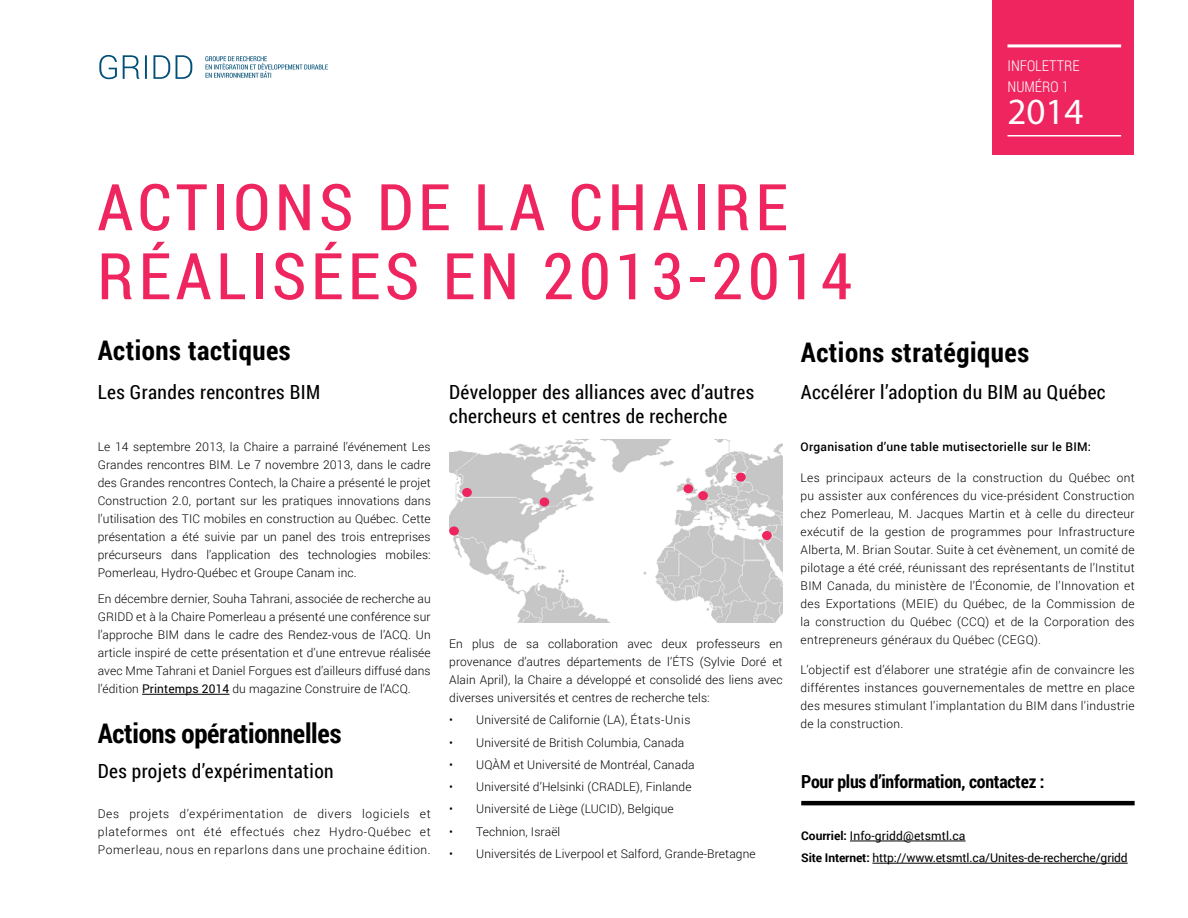
<style>
.page{position:relative;width:1188px;height:918px;background:#fff}
.page>*{position:absolute;margin:0;border:0;box-sizing:border-box;transform-origin:0 0}
.t1{font:64.5px/69px "Roboto Condensed";letter-spacing:.075em;color:#ee255e}
.t2{font:37.05px "Myriad Pro";color:#fff}
.t3{font:700 27px "Roboto Condensed";letter-spacing:.02em;color:#000}
.t4{font:700 27px "Roboto Condensed";letter-spacing:-.01em;color:#000}
.t5{font:19.5px "Roboto Condensed";letter-spacing:.02em;color:#000}
.t6{font:700 18px "Roboto Condensed";letter-spacing:-.01em;color:#000}
.t7{font:300 14.85px "Roboto Condensed";color:#fff}
.t8{font:300 12px/18px "Roboto";letter-spacing:.01em;color:#000;text-align:justify}
.t9{font:12px/22.2px "Roboto";letter-spacing:-.01em;color:#000}
.t10{font:500 12px "Roboto";letter-spacing:.025em;color:#000}
.s1{font-weight:400}
.s2{font-weight:700}
</style>
<div class="page">
<svg style="left:99px;top:55px;width:93px;height:24px"></svg>
<svg style="left:205px;top:56px;width:123px;height:22px"></svg>
<div style="left:993px;top:0;width:141px;height:154px;background:#ee255e"></div>
<hr style="left:1008px;top:44px;width:113px;height:3px;background:#fff">
<hr style="left:1008px;top:135px;width:113px;height:1px;background:#fff">
<hr style="left:801px;top:801px;width:334px;height:4px;background:#000">
<hr style="left:850px;top:841px;width:116px;height:1px;background:#000">
<hr style="left:872px;top:863px;width:256px;height:1px;background:#000">
<hr style="left:142px;top:694px;width:87px;height:1px;background:#000">
<img style="left:449px;top:440px;width:334px;height:182px">
<div style="left:736px;top:473px;width:10px;height:9px;background:#ee255e;border-radius:50%"></div>
<div style="left:698px;top:491px;width:10px;height:9px;background:#ee255e;border-radius:50%"></div>
<div style="left:683px;top:484px;width:10px;height:9px;background:#ee255e;border-radius:50%"></div>
<div style="left:540px;top:497px;width:9px;height:10px;background:#ee255e;border-radius:50%"></div>
<div style="left:462px;top:488px;width:10px;height:9px;background:#ee255e;border-radius:50%"></div>
<svg style="left:449px;top:526px;width:10px;height:10px"></svg>
<div style="left:762px;top:531px;width:10px;height:9px;background:#ee255e;border-radius:50%"></div>
<p class="t7" style="left:1008px;top:55px;width:74px">INFOLETTRE</p>
<p class="t7" style="left:1008px;top:76px;width:63px">NUMÉRO 1</p>
<h1 class="t1" style="left:97px;top:171px;width:756px">Actions de la Chaire réalisées en 2013-2014</h1>
<h2 class="t2" style="left:1008px;top:89px;width:78px">2014</h2>
<h3 class="t3" style="left:98px;top:331px;width:194px">Actions tactiques</h3>
<h3 class="t5" style="left:98px;top:379px;width:221px">Les Grandes rencontres BIM</h3>
<p class="t8" style="left:98px;top:437px;width:335px">Le 14 septembre 2013, la Chaire a parrainé l’événement Les Grandes rencontres BIM. Le 7 novembre 2013, dans le cadre des Grandes rencontres Contech, la Chaire a présenté le projet Construction 2.0, portant sur les pratiques innovations dans l’utilisation des TIC mobiles en construction au Québec. Cette présentation a été suivie par un panel des trois entreprises précurseurs dans l’application des technologies mobiles:<br>Pomerleau, Hydro-Québec et Groupe Canam inc.</p>
<p class="t8" style="left:98px;top:590px;width:335px">En décembre dernier, Souha Tahrani, associée de recherche au GRIDD et à la Chaire Pomerleau a présenté une conférence sur l’approche BIM dans le cadre des Rendez-vous de l’ACQ. Un article inspiré de cette présentation et d’une entrevue réalisée avec Mme Tahrani et Daniel Forgues est d’ailleurs diffusé dans l’édition <span class="s1">Printemps 2014</span> du magazine Construire de l’ACQ.</p>
<h3 class="t4" style="left:98px;top:714px;width:245px">Actions opérationnelles</h3>
<h3 class="t5" style="left:98px;top:758px;width:238px">Des projets d’expérimentation</h3>
<p class="t8" style="left:98px;top:804px;width:335px">Des projets d’expérimentation de divers logiciels et plateformes ont été effectués chez Hydro-Québec et Pomerleau, nous en reparlons dans une prochaine édition.</p>
<h3 class="t3" style="left:801px;top:333px;width:230px">Actions stratégiques</h3>
<h3 class="t5" style="left:449px;top:379px;width:306px">Développer des alliances avec d’autres</h3>
<h3 class="t5" style="left:801px;top:379px;width:306px">Accélérer l’adoption du BIM au Québec</h3>
<h3 class="t5" style="left:449px;top:402px;width:280px">chercheurs et centres de recherche</h3>
<p class="t8" style="left:449px;top:635px;width:335px">En plus de sa collaboration avec deux professeurs en provenance d’autres départements de l’ÉTS (Sylvie Doré et Alain April), la Chaire a développé et consolidé des liens avec diverses universités et centres de recherche tels:</p>
<p class="t8" style="left:449px;top:711px;width:243px">• Université de Californie (LA), états-Unis</p>
<p class="t8" style="left:449px;top:733px;width:237px">• Université de British Columbia, Canada</p>
<p class="t8" style="left:449px;top:755px;width:247px">• UQÀM et Université de Montréal, Canada</p>
<p class="t8" style="left:449px;top:778px;width:244px">• Université d’Helsinki (CRADLE), Finlande</p>
<p class="t8" style="left:449px;top:800px;width:226px">• Université de Liège (LUCID), Belgique</p>
<p class="t8" style="left:449px;top:822px;width:113px">• Technion, Israël</p>
<p class="t8" style="left:449px;top:844px;width:308px">• Universités de Liverpool et Salford, Grande-Bretagne</p>
<p class="t10" style="left:801px;top:438px;width:292px">Organisation d’une table mutisectorielle sur le BIM:</p>
<p class="t8" style="left:801px;top:468px;width:336px">Les principaux acteurs de la construction du Québec ont pu assister aux conférences du vice-président Construction chez Pomerleau, M. Jacques Martin et à celle du directeur exécutif de la gestion de programmes pour Infrastructure Alberta, M. Brian Soutar. Suite à cet évènement, un comité de pilotage a été créé, réunissant des représentants de l’Institut BIM Canada, du ministère de l’Économie, de l’Innovation et des Exportations (MEIE) du Québec, de la Commission de la construction du Québec (CCQ) et de la Corporation des entrepreneurs généraux du Québec (CEGQ).</p>
<p class="t8" style="left:801px;top:661px;width:336px">L’objectif est d’élaborer une stratégie afin de convaincre les différentes instances gouvernementales de mettre en place des mesures stimulant l’implantation du BIM dans l’industrie de la construction.</p>
<h3 class="t6" style="left:801px;top:769px;width:245px">Pour plus d’information, contactez :</h3>
<p class="t9" style="left:801px;top:824px;width:328px"><span class="s2">Courriel:</span> Info-gridd@etsmtl.ca<br><span class="s2">Site Internet:</span> http://www.etsmtl.ca/Unites-de-recherche/gridd</p>
</div>
